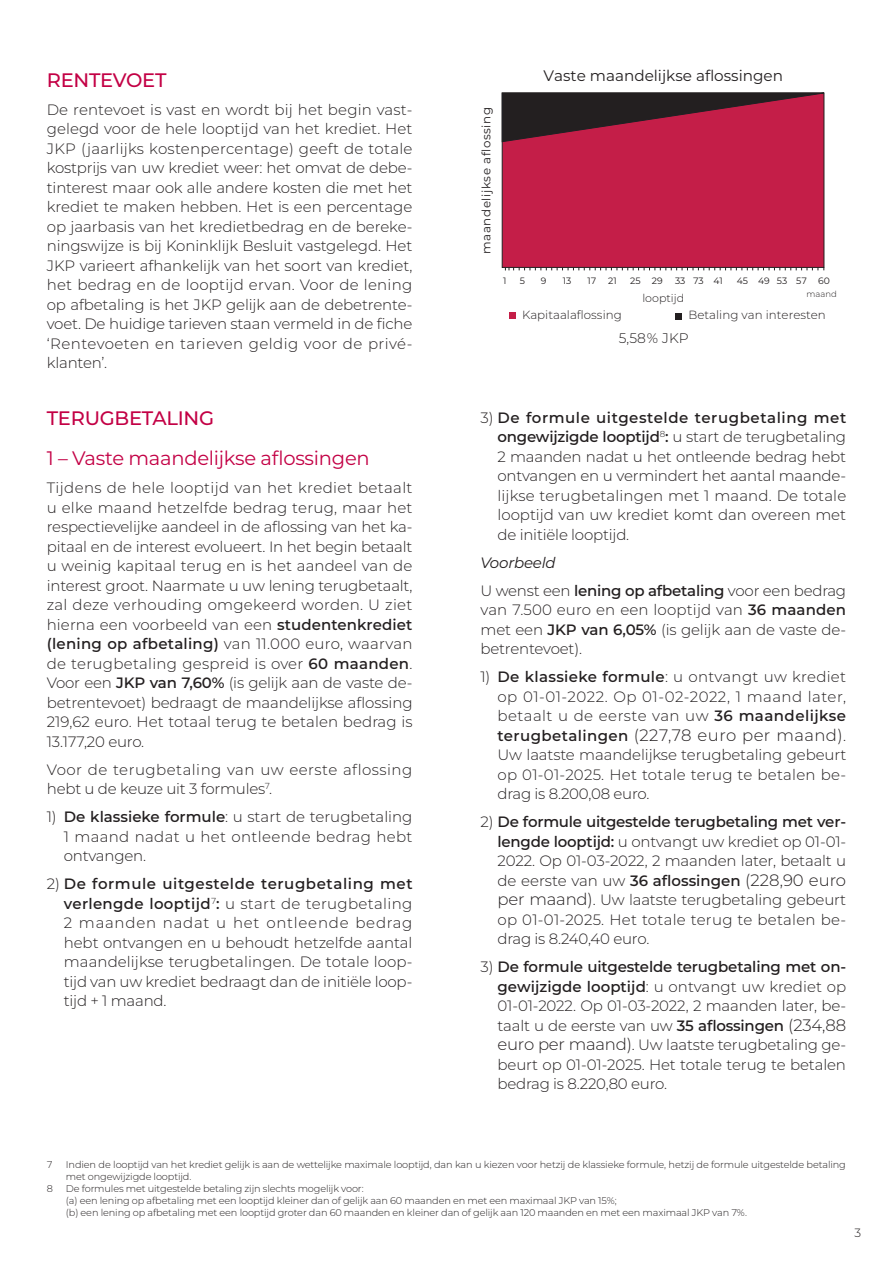
<style>
.page{position:relative;width:893px;height:1263px;background:#fff}
.page>*{position:absolute;margin:0;border:0;box-sizing:border-box;transform-origin:0 0}
.Titel_2{font:19.5px "Belfius 21";letter-spacing:-.015em;color:#c30045}
.Titel_1_kleiner{font:500 19.5px "Belfius 21";letter-spacing:-.015em;color:#c30045}
.t1{font:300 16.5px "Belfius 21";letter-spacing:.025em;color:#231f20}
.t2{font:15.3px "Belfius 21";color:#231f20}
.lopende{font:300 15px/19.5px "Belfius 21";color:#231f20;text-align:justify}
.lopende-2{font:300 15px/19.5px "Belfius 21";letter-spacing:.03em;color:#231f20}
.lopende-3{font:italic 15px "Belfius 21";letter-spacing:-.015em;color:#231f20}
.t3{font:300 13.8px "Belfius 21";color:#231f20}
.t4{font:300 12px "Belfius 21";color:#231f20}
.t5{font:300 11.85px "Belfius 21";color:#231f20}
.t6{font:11.85px "Belfius 21";letter-spacing:.05em;color:#231f20}
.t7{font:300 11.1px "Belfius 21";color:#231f20}
.voetnoot{font:300 9.75px/12px "Belfius 21";letter-spacing:-.015em;color:#231f20}
.t8{font:9.3px "Belfius 21";color:#231f20}
.t9{font:300 8.4px "Belfius 21";color:#231f20}
.s1{font-weight:600}
.s2{font-weight:600;font-size:15px}
.s3{font-size:15px}
.s4{font-size:16.5px}
</style>
<div class="page">
<div style="left:502px;top:93px;width:322px;height:175px;background:#c41e48;border:1px solid #231f20"></div>
<div style="left:510px;top:312px;width:6px;height:7px;background:#c41e48"></div>
<div style="left:675px;top:313px;width:7px;height:6px;background:#231f20"></div>
<svg style="left:502px;top:93px;width:323px;height:49px"></svg>
<svg style="left:505px;top:267px;width:320px;height:3px"></svg>
<p class="Titel_1_kleiner" style="left:47px;top:68px;width:121px">RENTEVOET</p>
<p class="lopende" style="left:47px;top:100px;width:367px">De rentevoet is vast en wordt bij het begin vast&shy;gelegd voor de hele looptijd van het krediet. Het JKP (jaarlijks kostenpercentage) geeft de totale kostprijs van uw krediet weer: het omvat de debe&shy;tinterest maar ook alle andere kosten die met het krediet te maken hebben. Het is een percentage op jaarbasis van het kredietbedrag en de bereke&shy;ningswijze is bij Koninklijk Besluit vastgelegd. Het JKP varieert afhankelijk van het soort van krediet, het bedrag en de looptijd ervan. Voor de lening op afbetaling is het JKP gelijk aan de debetrente&shy;voet. De huidige tarieven staan vermeld in de fiche ‘Rentevoeten en tarieven geldig voor de privé&shy;klanten’.</p>
<p class="Titel_1_kleiner" style="left:47px;top:406px;width:169px">TERUGBETALING</p>
<p class="Titel_2" style="left:47px;top:446px;width:324px">1 – Vaste maandelijkse aflossingen</p>
<p class="lopende" style="left:47px;top:478px;width:367px">Tijdens de hele looptijd van het krediet betaalt u elke maand hetzelfde bedrag terug, maar het respectievelijke aandeel in de aflossing van het ka&shy;pitaal en de interest evolueert. In het begin betaalt u weinig kapitaal terug en is het aandeel van de interest groot. Naarmate u uw lening terugbetaalt, zal deze verhouding omgekeerd worden. U ziet hierna een voorbeeld van een <span class="s1">studentenkrediet (lening op afbetaling)</span> van 11.000 euro, waarvan de terugbetaling gespreid is over <span class="s1">60 maanden</span>.<br>Voor een <span class="s1">JKP van 7,60%</span> (is gelijk aan de vaste de&shy;betrentevoet) bedraagt de maandelijkse aflossing 219,62 euro. Het totaal terug te betalen bedrag is 13.177,20 euro.</p>
<p class="lopende-2" style="left:47px;top:760px;width:367px">Voor de terugbetaling van uw eerste aflossing hebt u de keuze uit 3 formules<sup>7</sup>.</p>
<p class="lopende" style="left:64px;top:807px;width:350px;text-indent:-17px">1) <span class="s1">De klassieke formule</span>: u start de terugbetaling 1 maand nadat u het ontleende bedrag hebt ontvangen.</p>
<p class="lopende" style="left:64px;top:874px;width:350px;text-indent:-17px">2) <span class="s1">De formule uitgestelde terugbetaling met verlengde looptijd</span><sup>7</sup><span class="s1">:</span> u start de terugbetaling 2 maanden nadat u het ontleende bedrag hebt ontvangen en u behoudt hetzelfde aantal maandelijkse terugbetalingen. De totale loop&shy;tijd van uw krediet bedraagt dan de initiële loop&shy;tijd + 1 maand.</p>
<p class="t6" style="left:479px;top:254px;width:148px;rotate:-90deg">maandelijkse aflossing</p>
<p class="t2" style="left:543px;top:66px;width:241px">Vaste maandelijkse aflossingen</p>
<p class="t8" style="left:503px;top:275px;width:5px">1</p>
<p class="t8" style="left:520px;top:275px;width:7px">5</p>
<p class="t8" style="left:541px;top:275px;width:7px">9</p>
<p class="t8" style="left:563px;top:275px;width:10px">13</p>
<p class="t8" style="left:588px;top:275px;width:10px">17</p>
<p class="t8" style="left:608px;top:275px;width:10px">21</p>
<p class="t8" style="left:630px;top:275px;width:34px">25 29</p>
<p class="t8" style="left:675px;top:275px;width:49px">33 73 41</p>
<p class="t8" style="left:737px;top:275px;width:95px">45 49 53 57 60</p>
<p class="t5" style="left:522px;top:308px;width:101px">Kapitaalaflossing</p>
<p class="t7" style="left:642px;top:291px;width:43px">looptijd</p>
<p class="t9" style="left:807px;top:289px;width:32px">maand</p>
<p class="t5" style="left:689px;top:308px;width:139px">Betaling van interesten</p>
<p class="t3" style="left:619px;top:330px;width:71px">5,58 % JKP</p>
<p class="lopende" style="left:497px;top:408px;width:350px;text-indent:-17px">3) <span class="s1">De formule uitgestelde terugbetaling met ongewijzigde looptijd</span><sup>8</sup><span class="s1">:</span> u start de terugbetaling 2 maanden nadat u het ontleende bedrag hebt ontvangen en u vermindert het aantal maande&shy;lijkse terugbetalingen met 1 maand. De totale looptijd van uw krediet komt dan overeen met de initiële looptijd.</p>
<p class="lopende-3" style="left:480px;top:553px;width:77px">Voorbeeld</p>
<p class="lopende" style="left:480px;top:581px;width:367px">U wenst een <span class="s1">lening op afbetaling</span> voor een bedrag van 7.500 euro en een looptijd van <span class="s1">36 maanden </span>met een <span class="s1">JKP van 6,05%</span> (is gelijk aan de vaste de&shy;betrentevoet).</p>
<p class="lopende" style="left:497px;top:667px;width:350px;text-indent:-17px">1) <span class="s1">De klassieke formule</span>: u ontvangt uw krediet op 01-01-2022. Op 01-02-2022, 1 maand later, betaalt u de eerste van uw <span class="s1">36 maandelijkse</span></p>
<p class="t1" style="left:497px;top:725px;width:350px"><span class="s2">terugbetalingen</span> (227,78 euro per maand)<span class="s3">.</span></p>
<p class="lopende" style="left:497px;top:745px;width:350px">Uw laatste maandelijkse terugbetaling gebeurt op 01-01-2025. Het totale terug te betalen be&shy;drag is 8.200,08 euro.</p>
<p class="lopende" style="left:497px;top:812px;width:350px;text-indent:-17px">2) <span class="s1">De formule uitgestelde terugbetaling met ver&shy;lengde looptijd:</span> u ontvangt uw krediet op 01-01- 2022. Op 01-03-2022, 2 maanden later, betaalt u de eerste van uw <span class="s1">36 aflossingen</span> <span class="s4">(228,90 euro per maand)</span>. Uw laatste terugbetaling gebeurt op 01-01-2025. Het totale terug te betalen be&shy;drag is 8.240,40 euro.</p>
<p class="lopende" style="left:497px;top:957px;width:350px;text-indent:-17px">3) <span class="s1">De formule uitgestelde terugbetaling met on&shy;gewijzigde looptijd</span>: u ontvangt uw krediet op 01-01-2022. Op 01-03-2022, 2 maanden later, be&shy;taalt u de eerste van uw <span class="s1">35 aflossingen</span> <span class="s4">(234,88 euro per maand)</span>. Uw laatste terugbetaling ge&shy;beurt op 01-01-2025. Het totale terug te betalen bedrag is 8.220,80 euro.</p>
<p class="voetnoot" style="left:47px;top:1159px;width:7px">7</p>
<p class="voetnoot" style="left:66px;top:1159px;width:781px">Indien de looptijd van het krediet gelijk is aan de wettelijke maximale looptijd, dan kan u kiezen voor hetzij de klassieke formule, hetzij de formule uitgestelde betaling met ongewijzigde looptijd.</p>
<p class="voetnoot" style="left:47px;top:1183px;width:8px">8</p>
<p class="voetnoot" style="left:66px;top:1183px;width:299px">De formules met uitgestelde betaling zijn slechts mogelijk voor:</p>
<p class="voetnoot" style="left:66px;top:1195px;width:552px">(a) een lening op afbetaling met een looptijd kleiner dan of gelijk aan 60 maanden en met een maximaal JKP van 15%;</p>
<p class="voetnoot" style="left:66px;top:1207px;width:683px">(b) een lening op afbetaling met een looptijd groter dan 60 maanden en kleiner dan of gelijk aan 120 maanden en met een maximaal JKP van 7%.</p>
<p class="t4" style="left:854px;top:1225px;width:8px">3</p>
</div>
